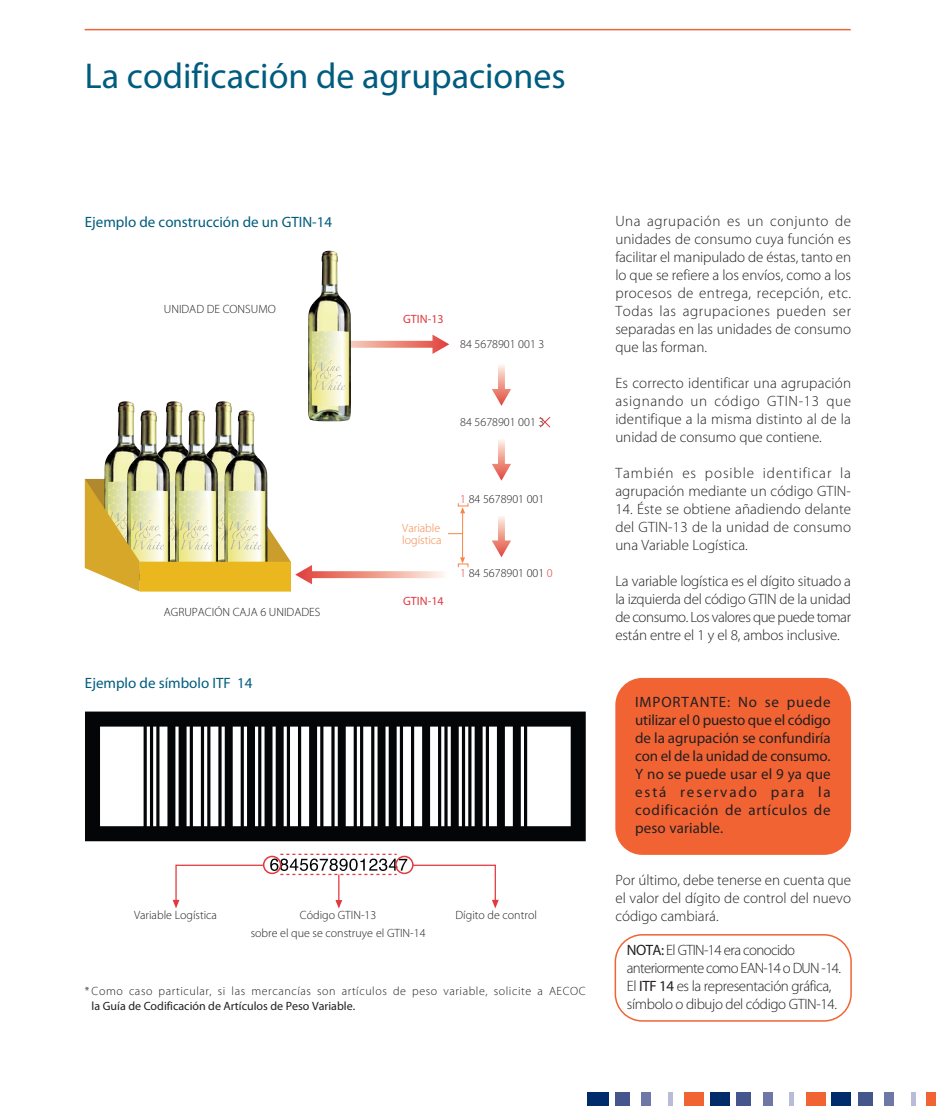
<style>
.page{position:relative;width:936px;height:1106px;background:#fff}
.page>*{position:absolute;margin:0;border:0;box-sizing:border-box;transform-origin:0 0}
.t1{font:36px "Myriad Pro";color:#005c7e}
.t2{font:300 15px/18px "Myriad Pro";color:#231f20;text-align:justify}
.t3{font:15px/18px "Myriad Pro";letter-spacing:.045em;color:#231f20;text-align:justify}
.t4{font:300 15px/18px "Myriad Pro";letter-spacing:-.025em;color:#231f20}
.t5{font:15px "Myriad Pro";color:#005c7e}
.t6{font:300 12px/18px "Myriad Pro";color:#231f20;text-align:center}
.t7{font:300 12px "Myriad Pro";letter-spacing:.05em;color:#231f20}
.t8{font:12px "Myriad Pro";color:#231f20}
.t9{font:300 12px/12px "Myriad Pro";color:#f68642}
.t10{font:12px "Myriad Pro";color:#e1393e}
.s1{color:#e1393e}
.s2{font-weight:400}
</style>
<div class="page">
<svg style="left:492px;top:365px;width:19px;height:41px"></svg>
<svg style="left:539px;top:417px;width:12px;height:11px"></svg>
<svg style="left:492px;top:439px;width:19px;height:41px"></svg>
<svg style="left:492px;top:516px;width:19px;height:41px"></svg>
<div style="left:805px;top:1092px;width:20px;height:14px;background:#f26334"></div>
<div style="left:789px;top:1092px;width:5px;height:14px;background:#b8bcd6"></div>
<div style="left:762px;top:1092px;width:10px;height:14px;background:#6d78a6"></div>
<div style="left:736px;top:1092px;width:15px;height:14px;background:#45568c"></div>
<div style="left:710px;top:1092px;width:20px;height:14px;background:#002c6c"></div>
<div style="left:884px;top:1092px;width:10px;height:14px;background:#6d78a6"></div>
<div style="left:857px;top:1092px;width:15px;height:14px;background:#45568c"></div>
<div style="left:831px;top:1092px;width:20px;height:14px;background:#002c6c"></div>
<div style="left:684px;top:1092px;width:20px;height:14px;background:#f26334"></div>
<div style="left:667px;top:1092px;width:5px;height:14px;background:#b8bcd6"></div>
<div style="left:641px;top:1092px;width:10px;height:14px;background:#6d78a6"></div>
<div style="left:615px;top:1092px;width:15px;height:14px;background:#45568c"></div>
<div style="left:586px;top:1092px;width:22px;height:14px;background:#002c6c"></div>
<div style="left:926px;top:1092px;width:9px;height:14px;background:#f26334"></div>
<div style="left:910px;top:1092px;width:5px;height:14px;background:#b8bcd6"></div>
<hr style="left:85px;top:29px;width:765px;height:1px;background:#f26334">
<div style="left:614px;top:934px;width:237px;height:87px;border:2px solid #f26334;border-radius:27px"></div>
<div style="left:615px;top:678px;width:236px;height:177px;background:#f26334;border-radius:27px"></div>
<svg style="left:85px;top:711px;width:500px;height:130px;fill:#030506"></svg>
<div style="left:263px;top:855px;width:18px;height:19px;border:2px solid #e1393e;border-radius:50%"></div>
<svg style="left:173px;top:864px;width:91px;height:44px"></svg>
<svg style="left:270px;top:853px;width:228px;height:55px"></svg>
<img style="left:104px;top:401px;width:31px;height:78px">
<img style="left:166px;top:401px;width:17px;height:78px">
<img style="left:215px;top:401px;width:17px;height:78px">
<img style="left:127px;top:410px;width:43px;height:69px">
<img style="left:175px;top:410px;width:43px;height:69px">
<img style="left:224px;top:410px;width:43px;height:69px">
<img style="left:308px;top:251px;width:43px;height:170px">
<svg style="left:311px;top:331px;width:139px;height:75px"></svg>
<svg style="left:85px;top:479px;width:383px;height:112px"></svg>
<div style="left:140px;top:561px;width:151px;height:30px;background:#ebb71f"></div>
<h1 class="t1" style="left:85px;top:63px;width:482px">La codificación de agrupaciones</h1>
<p class="t5" style="left:85px;top:216px;width:249px">Ejemplo de construcción de un GTIN-14</p>
<p class="t6" style="left:164px;top:301px;width:113px">UNIDAD DE CONSUMO</p>
<p class="t6" style="left:164px;top:604px;width:158px">AGRUPACIÓN CAJA 6 UNIDADES</p>
<p class="t5" style="left:85px;top:677px;width:169px">Ejemplo de símbolo ITF 14</p>
<p class="t10" style="left:403px;top:315px;width:42px">GTIN-13</p>
<p class="t6" style="left:460px;top:336px;width:86px">84 5678901 001 3</p>
<p class="t6" style="left:460px;top:414px;width:86px">84 5678901 001 3</p>
<p class="t9" style="left:402px;top:522px;width:41px">Variable logística</p>
<p class="t10" style="left:403px;top:596px;width:42px">GTIN-14</p>
<p class="t6" style="left:460px;top:491px;width:86px"><span class="s1">1</span> 84 5678901 001</p>
<p class="t6" style="left:460px;top:565px;width:94px"><span class="s1">1</span> 84 5678901 001 <span class="s1">0</span></p>
<p class="t6" style="left:134px;top:907px;width:84px">Variable Logística</p>
<p class="t6" style="left:251px;top:907px;width:176px">Código GTIN-13<br>sobre el que se construye el GTIN-14</p>
<p class="t6" style="left:455px;top:907px;width:83px">Dígito de control</p>
<p class="t7" style="left:85px;top:986px;width:502px">* Como caso particular, si las mercancías son artículos de peso variable, solicite a AECOC</p>
<p class="t8" style="left:92px;top:1001px;width:265px">la Guía de Codificación de Artículos de Peso Variable.</p>
<p class="t2" style="left:615px;top:213px;width:237px">Una agrupación es un conjunto de unidades de consumo cuya función es facilitar el manipulado de éstas, tanto en lo que se refiere a los envíos, como a los procesos de entrega, recepción, etc.<br>Todas las agrupaciones pueden ser separadas en las unidades de consumo que las forman.</p>
<p class="t2" style="left:615px;top:375px;width:237px">Es correcto identificar una agrupación asignando un código GTIN-13 que identifique a la misma distinto al de la unidad de consumo que contiene.</p>
<p class="t2" style="left:615px;top:465px;width:237px">También es posible identificar la agrupación mediante un código GTIN-</p>
<p class="t2" style="left:615px;top:501px;width:237px">14. Éste se obtiene añadiendo delante del GTIN-13 de la unidad de consumo una Variable Logística.</p>
<p class="t2" style="left:615px;top:573px;width:237px">La variable logística es el dígito situado a la izquierda del código GTIN de la unidad de consumo. Los valores que puede tomar están entre el 1 y el 8, ambos inclusive.</p>
<p class="t3" style="left:635px;top:694px;width:197px">IMPORTANTE: No se puede utilizar el 0 puesto que el código de la agrupación se confundiría con el de la unidad de consumo.<br>Y no se puede usar el 9 ya que está reservado para la codificación de artículos de peso variable.</p>
<p class="t2" style="left:615px;top:872px;width:237px">Por último, debe tenerse en cuenta que el valor del dígito de control del nuevo código cambiará.</p>
<p class="t4" style="left:627px;top:942px;width:216px"><span class="s2">NOTA:</span> El GTIN-14 era conocido anteriormente como EAN-14 o DUN -14.<br>El <span class="s2">ITF 14</span> es la representación gráfica, símbolo o dibujo del código GTIN-14.</p>
</div>
